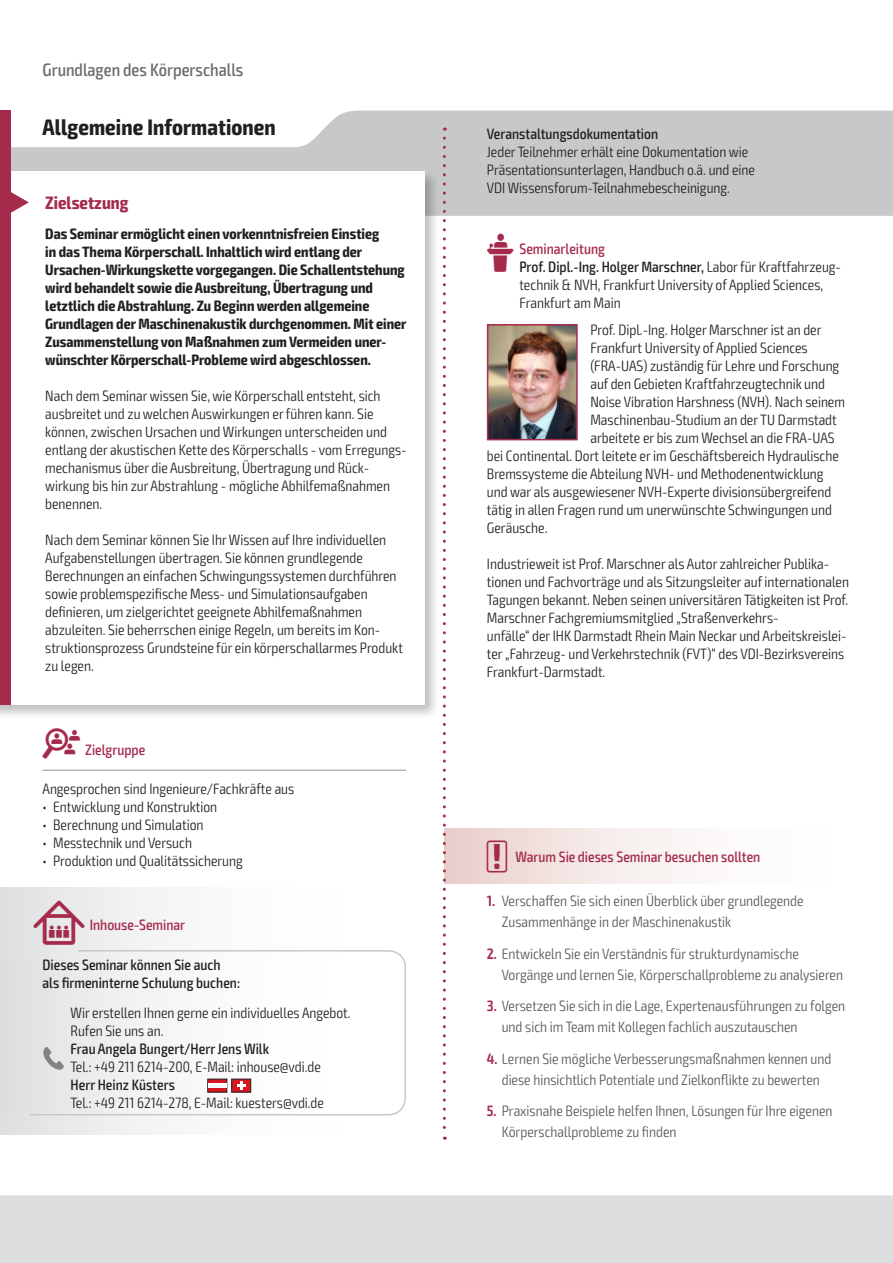
<style>
.page{position:relative;width:893px;height:1263px;background:#fff}
.page>*{position:absolute;margin:0;border:0;box-sizing:border-box;transform-origin:0 0}
.t1{font:700 condensed 22.5px "Exo 2";letter-spacing:.005em;color:#231f20}
.t2{font:500 condensed 18px "Exo 2";color:#6c6d70}
.t3{font:700 condensed 18px "Exo 2";color:#a52b4c}
.t4{font:300 condensed 15px/18px "Exo 2";color:#231f20}
.t5{font:300 condensed 15px/21px "Exo 2";color:#57585a}
.t6{font:700 condensed 15px/18px "Exo 2";color:#231f20}
.t7{font:500 condensed 15px/18px "Exo 2";color:#231f20}
.t8{font:500 condensed 15px "Exo 2";color:#a52b4c}
.s1{font-family:"VDI Iconset S4 A Regular";font-weight:400;font-stretch:normal}
.s2{font-weight:500}
.s3{font-family:"VDI Iconset S4 A Regular";font-weight:400;font-stretch:normal;font-size:15.45px}
.s4{font-weight:600;color:#a52b4c}
</style>
<div class="page">
<div style="left:0;top:1195px;width:893px;height:68px;background:#dcdddf"></div>
<svg style="left:11px;top:111px;width:881px;height:105px;fill:#c7c8ca"></svg>
<hr style="left:892px;top:111px;width:1px;height:105px;background:#a52b4c">
<div style="left:0;top:111px;width:11px;height:63px;background:#a52b4c"></div>
<div style="left:0;top:168px;width:440px;height:552px;background:#231f20;opacity:.3"></div>
<div style="left:0;top:171px;width:424px;height:534px;background:#fff"></div>
<div style="left:0;top:171px;width:11px;height:534px;background:#a52b4c"></div>
<svg style="left:11px;top:192px;width:18px;height:21px"></svg>
<div style="left:444px;top:828px;width:406px;height:55px;background:linear-gradient(to right,#ebd4d1,#fff)"></div>
<hr style="left:43px;top:770px;width:363px;height:1px;background:#939598">
<img style="left:490px;top:327px;width:85px;height:110px">
<div style="left:487px;top:324px;width:91px;height:116px;border:2px solid #a52b4c"></div>
<div style="left:0;top:887px;width:406px;height:247px;background:linear-gradient(to right,#e4e5e7,#fff)"></div>
<svg style="left:29px;top:949px;width:377px;height:167px"></svg>
<div style="left:0;top:959px;width:383px;height:152px;background:linear-gradient(to right,#e2e3e5,#fff)"></div>
<svg style="left:207px;top:1079px;width:44px;height:13px"></svg>
<div style="left:208px;top:1083px;width:19px;height:5px;background:#fff"></div>
<svg style="left:43px;top:1047px;width:21px;height:23px"></svg>
<svg style="left:443px;top:138px;width:3px;height:1002px"></svg>
<p class="t2" style="left:43px;top:59px;width:202px">Grundlagen des Körperschalls</p>
<h1 class="t1" style="left:43px;top:113px;width:235px">Allgemeine Informationen</h1>
<p class="t7" style="left:487px;top:125px;width:173px">Veranstaltungsdokumentation</p>
<p class="t4" style="left:487px;top:143px;width:270px">Jeder Teilnehmer erhält eine Dokumentation wie<br>Präsentationsunterlagen, Handbuch o.ä. und eine<br>VDI Wissensforum-Teilnahmebescheinigung.</p>
<p class="t6" style="left:45px;top:225px;width:363px">Das Seminar ermöglicht einen vorkenntnisfreien Einstieg<br>in das Thema Körperschall. Inhaltlich wird entlang der Ursachen-Wirkungskette vorgegangen. Die Schallentstehung wird behandelt sowie die Ausbreitung, Übertragung und letztlich die Abstrahlung. Zu Beginn werden allgemeine Grundlagen der Maschinenakustik durchgenommen. Mit einer Zusammenstellung von Maßnahmen zum Vermeiden uner&shy;wünschter Körperschall-Probleme wird abgeschlossen.</p>
<p class="t4" style="left:45px;top:387px;width:363px">Nach dem Seminar wissen Sie, wie Körperschall entsteht, sich ausbreitet und zu welchen Auswirkungen er führen kann. Sie können, zwischen Ursachen und Wirkungen unterscheiden und entlang der akustischen Kette des Körperschalls - vom Erregungs&shy;mechanismus über die Ausbreitung, Übertragung und Rück&shy;wirkung bis hin zur Abstrahlung - mögliche Abhilfemaßnahmen benennen.</p>
<p class="t4" style="left:45px;top:531px;width:359px">Nach dem Seminar können Sie Ihr Wissen auf Ihre individuellen Aufgabenstellungen übertragen. Sie können grundlegende Berechnungen an einfachen Schwingungssystemen durchführen sowie problemspezifische Mess- und Simulationsaufgaben definieren, um zielgerichtet geeignete Abhilfemaßnahmen abzuleiten. Sie beherrschen einige Regeln, um bereits im Kon&shy;struktionsprozess Grundsteine für ein körperschallarmes Produkt zu legen.</p>
<p class="t3" style="left:45px;top:192px;width:85px">Zielsetzung</p>
<p class="t8" style="left:487px;top:240px;width:120px"><span class="s1">L</span> Seminarleitung</p>
<p class="t4" style="left:519px;top:258px;width:321px"><span class="s2">Prof. Dipl.-Ing. Holger Marschner,</span> Labor für Kraftfahrzeug&shy;technik &amp; NVH, Frankfurt University of Applied Sciences,<br>Frankfurt am Main</p>
<p class="t4" style="left:590px;top:321px;width:233px">Prof. Dipl.-Ing. Holger Marschner ist an der</p>
<p class="t4" style="left:590px;top:339px;width:219px">Frankfurt University of Applied Sciences</p>
<p class="t4" style="left:590px;top:357px;width:250px">(FRA-UAS) zuständig für Lehre und Forschung</p>
<p class="t4" style="left:590px;top:375px;width:236px">auf den Gebieten Kraftfahrzeugtechnik und</p>
<p class="t4" style="left:590px;top:393px;width:256px">Noise Vibration Harshness (NVH). Nach seinem</p>
<p class="t4" style="left:590px;top:411px;width:248px">Maschinenbau-Studium an der TU Darmstadt</p>
<p class="t4" style="left:590px;top:429px;width:246px">arbeitete er bis zum Wechsel an die FRA-UAS</p>
<p class="t4" style="left:487px;top:447px;width:354px">bei Continental. Dort leitete er im Geschäftsbereich Hydraulische</p>
<p class="t4" style="left:487px;top:465px;width:338px">Bremssysteme die Abteilung NVH- und Methodenentwicklung</p>
<p class="t4" style="left:487px;top:483px;width:346px">und war als ausgewiesener NVH-Experte divisionsübergreifend</p>
<p class="t4" style="left:487px;top:501px;width:347px">tätig in allen Fragen rund um unerwünschte Schwingungen und</p>
<p class="t4" style="left:487px;top:519px;width:62px">Geräusche.</p>
<p class="t4" style="left:487px;top:555px;width:364px">Industrieweit ist Prof. Marschner als Autor zahlreicher Publika&shy;tionen und Fachvorträge und als Sitzungsleiter auf internationalen Tagungen bekannt. Neben seinen universitären Tätigkeiten ist Prof.<br>Marschner Fachgremiumsmitglied „Straßenverkehrs-<br>unfälle“ der IHK Darmstadt Rhein Main Neckar und Arbeitskreislei&shy;ter „Fahrzeug- und Verkehrstechnik (FVT)“ des VDI-Bezirksvereins Frankfurt-Darmstadt.</p>
<p class="t8" style="left:43px;top:741px;width:104px"><span class="s1">Z</span> Zielgruppe</p>
<p class="t4" style="left:43px;top:780px;width:253px">Angesprochen sind Ingenieure/Fachkräfte aus</p>
<p class="t4" style="left:43px;top:798px;width:176px">• Entwicklung und Konstruktion</p>
<p class="t4" style="left:43px;top:816px;width:162px">• Berechnung und Simulation</p>
<p class="t4" style="left:43px;top:834px;width:151px">• Messtechnik und Versuch</p>
<p class="t4" style="left:43px;top:852px;width:202px">• Produktion und Qualitätssicherung</p>
<p class="t8" style="left:33px;top:916px;width:153px"><span class="s3">I</span> Inhouse-Seminar</p>
<p class="t7" style="left:43px;top:955px;width:199px">Dieses Seminar können Sie auch als firmeninterne Schulung buchen:</p>
<p class="t4" style="left:71px;top:1004px;width:282px">Wir erstellen Ihnen gerne ein individuelles Angebot.<br>Rufen Sie uns an.</p>
<p class="t7" style="left:71px;top:1040px;width:200px">Frau Angela Bungert/Herr Jens Wilk</p>
<p class="t4" style="left:71px;top:1058px;width:252px">Tel.: +49 211 6214-200, E-Mail: inhouse@vdi.de</p>
<p class="t7" style="left:71px;top:1076px;width:106px">Herr Heinz Küsters</p>
<p class="t4" style="left:71px;top:1094px;width:255px">Tel.: +49 211 6214-278, E-Mail: kuesters@vdi.de</p>
<p class="t8" style="left:487px;top:848px;width:275px"><span class="s1">!</span> Warum Sie dieses Seminar besuchen sollten</p>
<p class="t5" style="left:502px;top:891px;width:303px;text-indent:-15px"><span class="s4">1.</span> Verschaffen Sie sich einen Überblick über grundlegende<br>Zusammenhänge in der Maschinenakustik</p>
<p class="t5" style="left:502px;top:943px;width:343px;text-indent:-15px"><span class="s4">2.</span> Entwickeln Sie ein Verständnis für strukturdynamische<br>Vorgänge und lernen Sie, Körperschallprobleme zu analysieren</p>
<p class="t5" style="left:502px;top:996px;width:345px;text-indent:-15px"><span class="s4">3.</span> Versetzen Sie sich in die Lage, Expertenausführungen zu folgen und sich im Team mit Kollegen fachlich auszutauschen</p>
<p class="t5" style="left:487px;top:1048px;width:346px;text-align:center"><span class="s4">4.</span> Lernen Sie mögliche Verbesserungsmaßnahmen kennen und diese hinsichtlich Potentiale und Zielkonflikte zu bewerten</p>
<p class="t5" style="left:502px;top:1101px;width:332px;text-indent:-15px"><span class="s4">5.</span> Praxisnahe Beispiele helfen Ihnen, Lösungen für Ihre eigenen<br>Körperschallprobleme zu finden</p>
</div>
